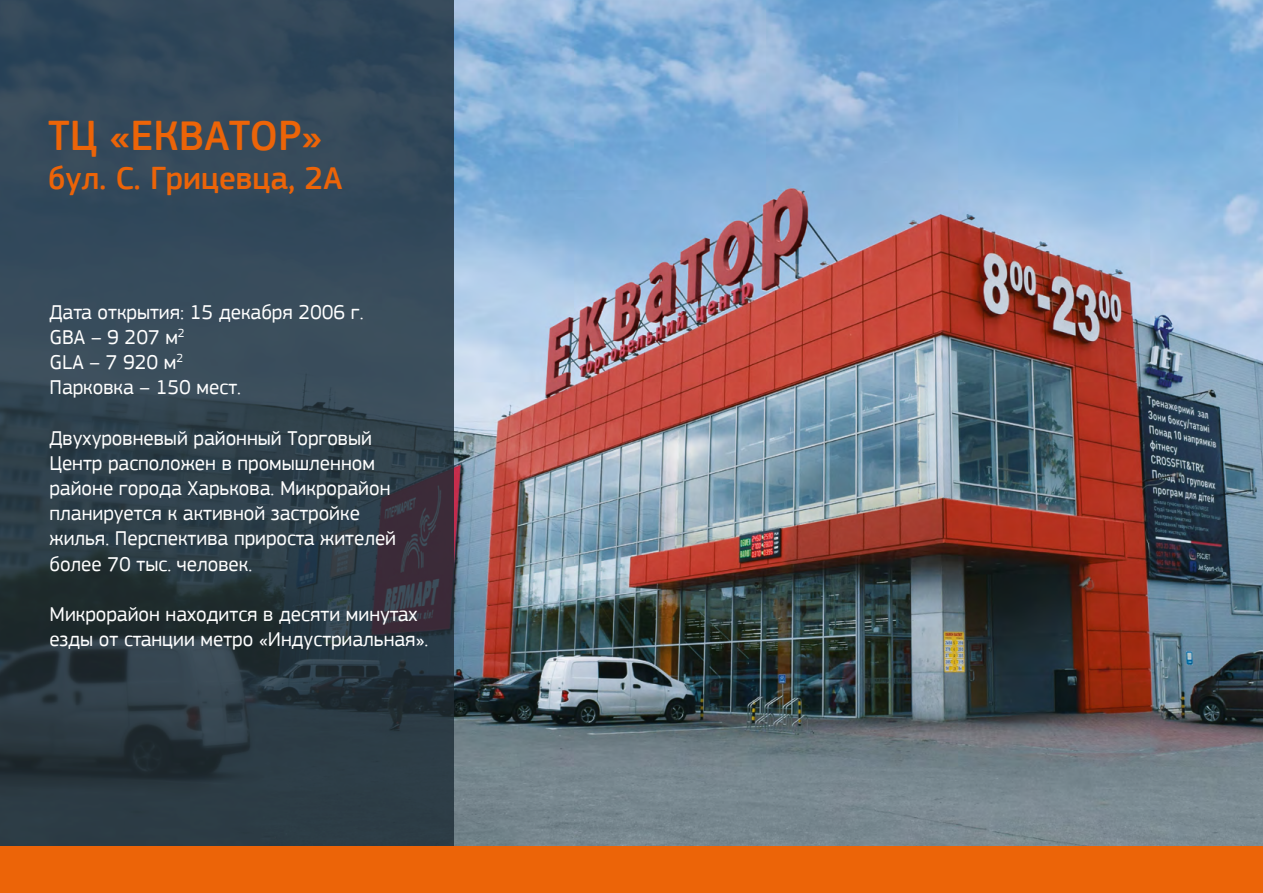
<style>
.page{position:relative;width:1263px;height:893px;background:#fff}
.page>*{position:absolute;margin:0;border:0;box-sizing:border-box;transform-origin:0 0}
.t1{font:500 43.5px "PF Square Sans Pro";color:#ec6408}
.t2{font:500 33px "PF Square Sans Pro";color:#ec6408}
.t3{font:21px/25.2px "PF Square Sans Pro";color:#fff}
</style>
<div class="page">
<img style="left:453px;top:0;width:810px;height:847px">
<svg style="left:0;top:0;width:453px;height:847px;background:#30414d"></svg>
<div style="left:0;top:847px;width:1263px;height:46px;background:#ec6408"></div>
<h1 class="t1" style="left:48px;top:110px;width:276px">ТЦ «ЕКВАТОР»</h1>
<h2 class="t2" style="left:48px;top:159px;width:296px">бул. С. Грицевца, 2А</h2>
<p class="t3" style="left:50px;top:299px;width:316px">Дата открытия: 15 декабря 2006 г.<br>GBA – 9 207 м<sup>2<br></sup>GLA – 7 920 м<sup>2<br></sup>Парковка – 150 мест.</p>
<p class="t3" style="left:50px;top:425px;width:348px">Двухуровневый районный Торговый Центр расположен в промышленном районе города Харькова. Микрорайон планируется к активной застройке жилья. Перспектива прироста жителей более 70 тыс. человек.</p>
<p class="t3" style="left:50px;top:602px;width:380px">Микрорайон находится в десяти минутах езды от станции метро «Индустриальная».</p>
</div>
